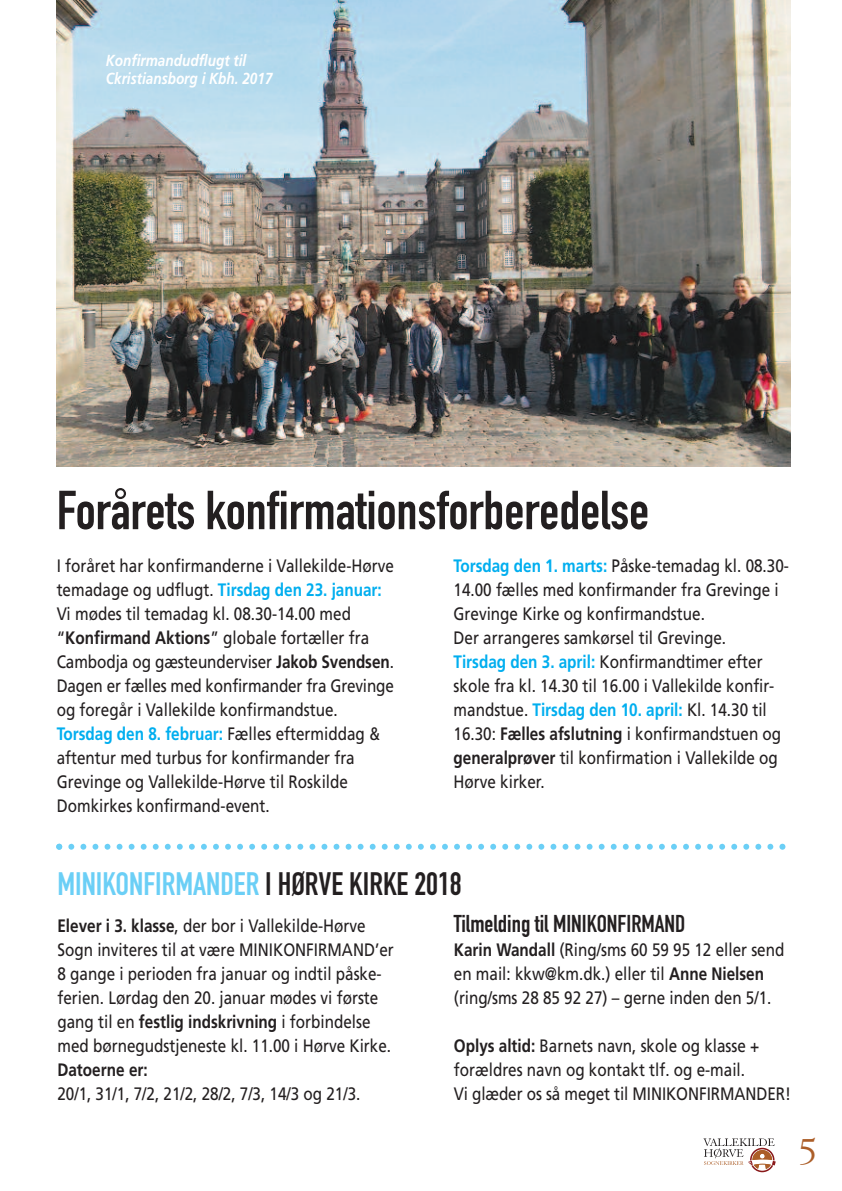
<style>
.page{position:relative;width:842px;height:1191px;background:#fff}
.page>*{position:absolute;margin:0;border:0;box-sizing:border-box;transform-origin:0 0}
.t1{font:54px "DIN Engschrift Alternate";color:#231f20}
.t2{font:41px "Elegant Garamond BT";color:#ac5e28}
.t3{font:32px "DIN Engschrift Alternate";color:#6bcff6}
.t4{font:24px "DIN Engschrift Alternate";color:#231f20}
.t5{font:18px/24px "Frutiger";color:#231f20;scale:.85 1}
.t6{font:700 18px "Frutiger";color:#231f20;scale:.85 1}
.t7{font:italic 700 16px/18px "Frutiger";color:#fff;scale:.85 1}
.s1{font-weight:700;color:#00aeef}
.s2{font-weight:700}
.s3{color:#231f20}
</style>
<div class="page">
<img style="left:57px;top:0;width:733px;height:467px">
<svg style="left:703px;top:1138px;width:73px;height:34px"></svg>
<svg style="left:56px;top:843px;width:729px;height:6px"></svg>
<p class="t7" style="left:106px;top:53px;width:198px">Konfirmandudflugt til<br>Ckristiansborg i Kbh. 2017</p>
<h1 class="t1" style="left:57px;top:491px;width:594px">Forårets konfirmationsforberedelse</h1>
<p class="t5" style="left:57px;top:555px;width:398px">I foråret har konfirmanderne i Vallekilde-Hørve temadage og udflugt. <span class="s1">Tirsdag den 23. januar:<br></span>Vi mødes til temadag kl. 08.30-14.00 med “<span class="s2">Konfirmand Aktions</span>” globale fortæller fra Cambodja og gæsteunderviser <span class="s2">Jakob Svendsen</span>.<br>Dagen er fælles med konfirmander fra Grevinge og foregår i Vallekilde konfirmandstue.<br><span class="s1">Torsdag den 8. februar:</span> Fælles eftermiddag &amp; aftentur med turbus for konfirmander fra Grevinge og Vallekilde-Hørve til Roskilde Domkirkes konfirmand-event.</p>
<p class="t5" style="left:454px;top:555px;width:396px"><span class="s1">Torsdag den 1. marts:</span> Påske-temadag kl. 08.30- 14.00 fælles med konfirmander fra Grevinge i Grevinge Kirke og konfirmandstue.<br>Der arrangeres samkørsel til Grevinge.<br><span class="s1">Tirsdag den 3. april:</span> Konfirmandtimer efter skole fra kl. 14.30 til 16.00 i Vallekilde konfir&shy;mandstue. <span class="s1">Tirsdag den 10. april:</span> Kl. 14.30 til 16.30: <span class="s2">Fælles afslutning</span> i konfirmandstuen og <span class="s2">generalprøver</span> til konfirmation i Vallekilde og Hørve kirker.</p>
<h3 class="t3" style="left:57px;top:871px;width:406px">MINIKONFIRMANDER <span class="s3">I HØRVE KIRKE 2018</span></h3>
<p class="t5" style="left:57px;top:915px;width:397px"><span class="s2">Elever i 3. klasse</span>, der bor i Vallekilde-Hørve Sogn inviteres til at være MINIKONFIRMAND’er 8 gange i perioden fra januar og indtil påske&shy;ferien. Lørdag den 20. januar mødes vi første gang til en <span class="s2">festlig indskrivning</span> i forbindelse med børnegudstjeneste kl. 11.00 i Hørve Kirke.</p>
<p class="t6" style="left:57px;top:1063px;width:108px">Datoerne er:</p>
<p class="t5" style="left:57px;top:1083px;width:358px">20/1, 31/1, 7/2, 21/2, 28/2, 7/3, 14/3 og 21/3.</p>
<h3 class="t4" style="left:454px;top:915px;width:233px">Tilmelding til MINIKONFIRMAND</h3>
<p class="t5" style="left:454px;top:939px;width:390px"><span class="s2">Karin Wandall</span> (Ring/sms 60 59 95 12 eller send en mail: kkw@km.dk.) eller til <span class="s2">Anne Nielsen </span>(ring/sms 28 85 92 27) – gerne inden den 5/1.</p>
<p class="t5" style="left:454px;top:1035px;width:398px"><span class="s2">Oplys altid:</span> Barnets navn, skole og klasse + forældres navn og kontakt tlf. og e-mail.<br>Vi glæder os så meget til MINIKONFIRMANDER!</p>
<h2 class="t2" style="left:798px;top:1137px;width:20px">5</h2>
</div>
